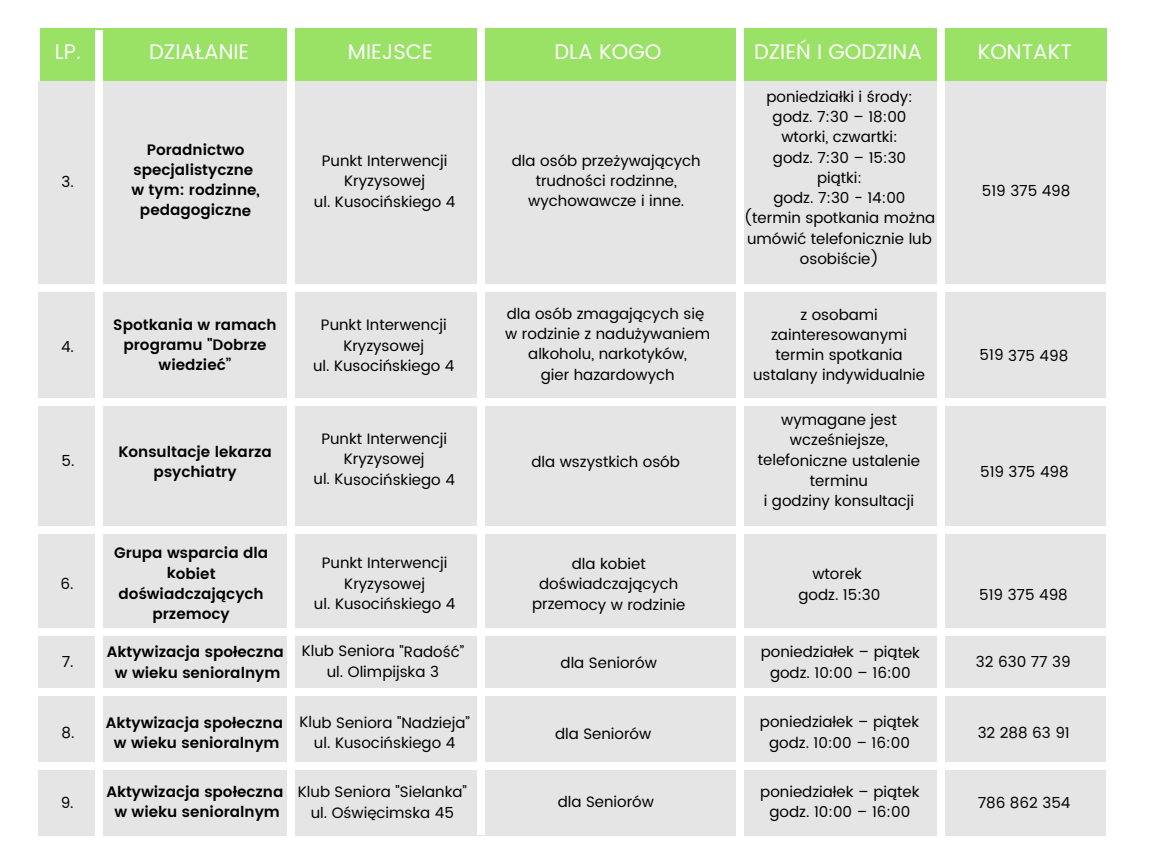
<style>
.page{position:relative;width:1152px;height:864px;background:#fff}
.page>*{position:absolute;margin:0;border:0;box-sizing:border-box;transform-origin:0 0}
.t1{font:21.15px "Poppins";color:#fff}
.t2{font:15.15px/20.2px "Poppins";color:#000;text-align:center}
.t3{font:600 15.15px/20.2px "Poppins";color:#000;text-align:center}
</style>
<div class="page">
<div style="left:1041px;top:28px;width:66px;height:53px;background:#99e265"></div>
<div style="left:107px;top:28px;width:934px;height:53px;background:#99e265"></div>
<div style="left:40px;top:28px;width:67px;height:53px;background:#99e265"></div>
<div style="left:1039px;top:81px;width:66px;height:754px;background:#e5e5e5"></div>
<div style="left:105px;top:81px;width:934px;height:754px;background:#e5e5e5"></div>
<div style="left:39px;top:81px;width:66px;height:754px;background:#e5e5e5"></div>
<div style="left:20px;top:284px;width:1132px;height:8px;background:#fff"></div>
<div style="left:37px;top:398px;width:1115px;height:8px;background:#fff"></div>
<div style="left:36px;top:526px;width:1116px;height:8px;background:#fff"></div>
<div style="left:36px;top:628px;width:1116px;height:8px;background:#fff"></div>
<div style="left:36px;top:689px;width:1116px;height:7px;background:#fff"></div>
<div style="left:31px;top:762px;width:1121px;height:8px;background:#fff"></div>
<div style="left:95px;top:30px;width:8px;height:809px;background:#fff"></div>
<div style="left:287px;top:18px;width:8px;height:819px;background:#fff"></div>
<div style="left:477px;top:19px;width:8px;height:815px;background:#fff"></div>
<div style="left:736px;top:0;width:8px;height:847px;background:#fff"></div>
<div style="left:937px;top:18px;width:8px;height:827px;background:#fff"></div>
<h1 class="t1" style="left:55px;top:39px;width:28px">LP.</h1>
<h1 class="t1" style="left:149px;top:39px;width:101px">DZIAŁANIE</h1>
<h1 class="t1" style="left:348px;top:40px;width:86px">MIEJSCE</h1>
<h1 class="t1" style="left:555px;top:40px;width:108px">DLA KOGO</h1>
<h1 class="t1" style="left:754px;top:40px;width:169px">DZIEŃ I GODZINA</h1>
<h1 class="t1" style="left:978px;top:39px;width:96px">KONTAKT</h1>
<p class="t2" style="left:61px;top:172px;width:14px">3.</p>
<p class="t3" style="left:131px;top:139px;width:130px">Poradnictwo specjalistyczne w tym: rodzinne, pedagogiczne</p>
<p class="t2" style="left:314px;top:151px;width:143px">Punkt Interwencji<br>Kryzysowej<br>ul. Kusocińskiego 4</p>
<p class="t2" style="left:61px;top:337px;width:14px">4.</p>
<p class="t2" style="left:62px;top:451px;width:14px">5.</p>
<p class="t2" style="left:61px;top:574px;width:15px">6.</p>
<p class="t2" style="left:62px;top:652px;width:13px">7.</p>
<p class="t2" style="left:62px;top:723px;width:15px">8.</p>
<p class="t2" style="left:61px;top:792px;width:15px">9.</p>
<p class="t3" style="left:113px;top:314px;width:165px">Spotkania w ramach programu "Dobrze wiedzieć”</p>
<p class="t3" style="left:118px;top:441px;width:155px">Konsultacje lekarza psychiatry</p>
<p class="t2" style="left:313px;top:315px;width:143px">Punkt Interwencji<br>Kryzysowej<br>ul. Kusocińskiego 4</p>
<p class="t2" style="left:314px;top:429px;width:143px">Punkt Interwencji<br>Kryzysowej<br>ul. Kusocińskiego 4</p>
<p class="t3" style="left:114px;top:543px;width:156px">Grupa wsparcia dla kobiet doświadczających przemocy</p>
<p class="t3" style="left:107px;top:642px;width:179px">Aktywizacja społeczna w wieku senioralnym</p>
<p class="t3" style="left:106px;top:712px;width:179px">Aktywizacja społeczna w wieku senioralnym</p>
<p class="t3" style="left:106px;top:781px;width:179px">Aktywizacja społeczna w wieku senioralnym</p>
<p class="t2" style="left:314px;top:553px;width:143px">Punkt Interwencji<br>Kryzysowej<br>ul. Kusocińskiego 4</p>
<p class="t2" style="left:302px;top:641px;width:164px">Klub Seniora "Radość” ul. Olimpijska 3</p>
<p class="t2" style="left:299px;top:712px;width:172px">Klub Seniora "Nadzieja” ul. Kusocińskiego 4</p>
<p class="t2" style="left:298px;top:782px;width:171px">Klub Seniora "Sielanka” ul. Oświęcimska 45</p>
<p class="t2" style="left:512px;top:150px;width:190px">dla osób przeżywających trudności rodzinne, wychowawcze i inne.</p>
<p class="t2" style="left:505px;top:304px;width:206px">dla osób zmagających się w rodzinie z nadużywaniem alkoholu, narkotyków,<br>gier hazardowych</p>
<p class="t2" style="left:531px;top:452px;width:150px">dla wszystkich osób</p>
<p class="t2" style="left:532px;top:554px;width:155px">dla kobiet doświadczających przemocy w rodzinie</p>
<p class="t2" style="left:561px;top:652px;width:98px">dla Seniorów</p>
<p class="t2" style="left:555px;top:723px;width:98px">dla Seniorów</p>
<p class="t2" style="left:744px;top:87px;width:193px">poniedziałki i środy:<br>godz. 7:30 – 18:00<br>wtorki, czwartki:<br>godz. 7:30 – 15:30<br>piątki:<br>godz. 7:30 - 14:00 (termin spotkania można umówić telefonicznie lub osobiście)</p>
<p class="t2" style="left:753px;top:304px;width:174px">z osobami zainteresowanymi termin spotkania ustalany indywidualnie</p>
<p class="t2" style="left:758px;top:410px;width:164px">wymagane jest wcześniejsze, telefoniczne ustalenie terminu<br>i godziny konsultacji</p>
<p class="t2" style="left:798px;top:564px;width:83px">wtorek godz. 15:30</p>
<p class="t2" style="left:982px;top:180px;width:90px">519 375 498</p>
<p class="t2" style="left:980px;top:345px;width:90px">519 375 498</p>
<p class="t2" style="left:980px;top:462px;width:90px">519 375 498</p>
<p class="t2" style="left:979px;top:585px;width:90px">519 375 498</p>
<p class="t2" style="left:761px;top:642px;width:161px">poniedziałek – piątek godz. 10:00 – 16:00</p>
<p class="t2" style="left:760px;top:711px;width:161px;line-height:21.3px">poniedziałek – piątek godz. 10:00 – 16:00</p>
<p class="t2" style="left:978px;top:723px;width:94px">32 288 63 91</p>
<p class="t2" style="left:976px;top:652px;width:96px">32 630 77 39</p>
<p class="t2" style="left:558px;top:792px;width:98px">dla Seniorów</p>
<p class="t2" style="left:760px;top:782px;width:161px">poniedziałek – piątek godz. 10:00 – 16:00</p>
<p class="t2" style="left:978px;top:793px;width:94px">786 862 354</p>
</div>
